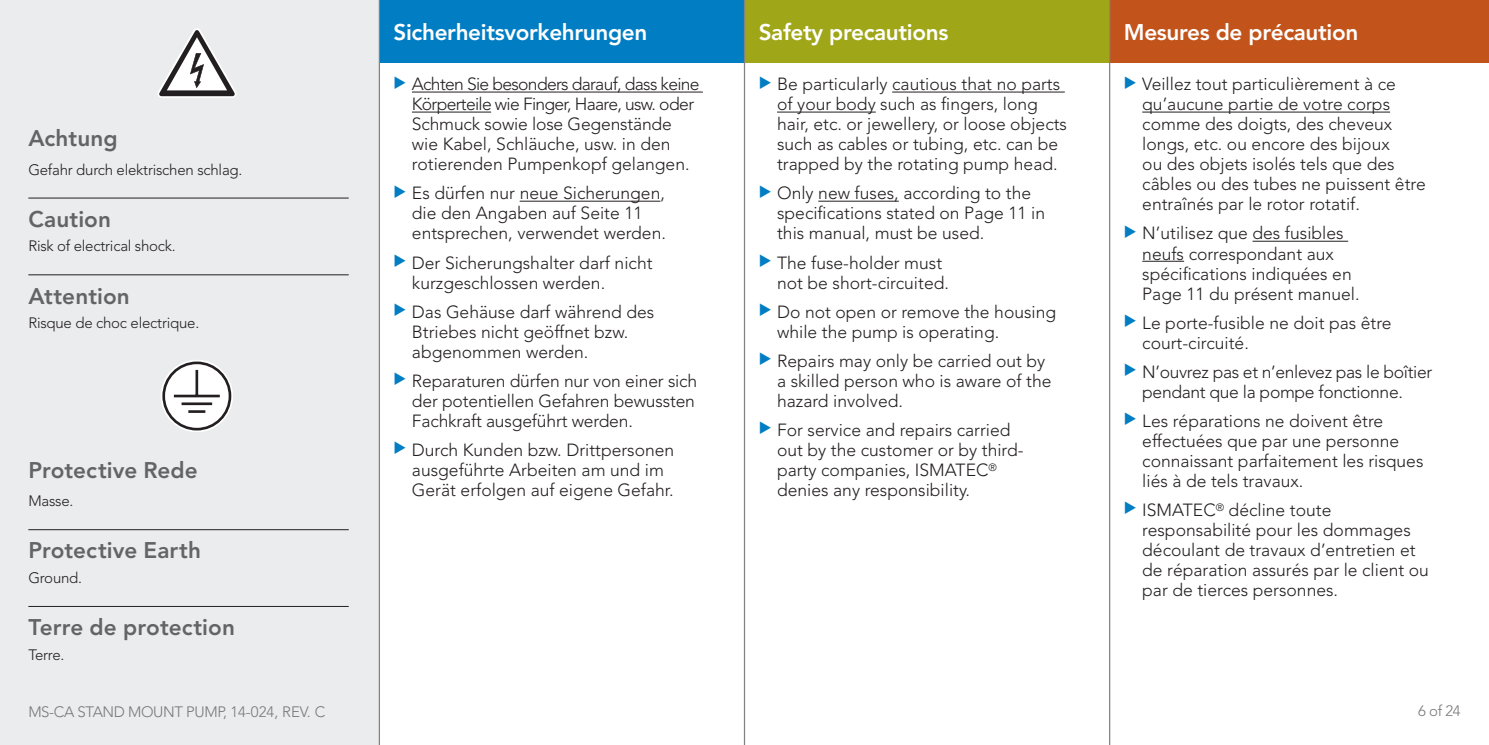
<style>
.page{position:relative;width:1489px;height:745px;background:#fff}
.page>*{position:absolute;margin:0;border:0;box-sizing:border-box;transform-origin:0 0}
.t1{font:800 22.5px "Avenir";letter-spacing:.005em;color:#636466}
.t2{font:800 22.5px "Avenir";letter-spacing:-.015em;color:#fff}
.t3{font:300 17.5px/20px "Avenir";color:#231f20}
.t4{font:300 17.5px/20px "Avenir";letter-spacing:-.02em;color:#231f20}
.t5{font:300 15px "Avenir";letter-spacing:-.015em;color:#231f20}
.t6{font:300 15px "Avenir";letter-spacing:-.025em;color:#77787b}
</style>
<div class="page">
<div style="left:379px;top:0;width:365px;height:62px;background:#007dc3"></div>
<div style="left:745px;top:0;width:363px;height:62px;background:#9fa617"></div>
<div style="left:1110px;top:0;width:378px;height:62px;background:#c2531a"></div>
<div style="left:0;top:0;width:379px;height:744px;background:#ebeced"></div>
<hr style="left:1488px;top:0;width:1px;height:744px;background:#ebeced">
<hr style="left:28px;top:529px;width:321px;height:1px;background:#231f20">
<hr style="left:28px;top:605px;width:321px;height:1px;background:#231f20">
<svg style="left:161px;top:360px;width:72px;height:71px"></svg>
<hr style="left:412px;top:92px;width:290px;height:1px;background:#231f20">
<hr style="left:412px;top:112px;width:79px;height:1px;background:#231f20">
<hr style="left:519px;top:201px;width:141px;height:1px;background:#231f20">
<hr style="left:892px;top:92px;width:172px;height:1px;background:#231f20">
<hr style="left:777px;top:112px;width:98px;height:1px;background:#231f20">
<hr style="left:818px;top:201px;width:80px;height:1px;background:#231f20">
<hr style="left:1142px;top:112px;width:247px;height:1px;background:#231f20">
<hr style="left:1252px;top:241px;width:96px;height:1px;background:#231f20">
<hr style="left:1142px;top:261px;width:42px;height:1px;background:#231f20">
<hr style="left:28px;top:197px;width:321px;height:1px;background:#231f20">
<hr style="left:28px;top:274px;width:321px;height:1px;background:#231f20">
<svg style="left:158px;top:28px;width:78px;height:70px"></svg>
<hr style="left:743px;top:0;width:2px;height:744px;background:#808285">
<hr style="left:1108px;top:0;width:2px;height:744px;background:#808285">
<hr style="left:379px;top:0;width:1px;height:744px;background:#808285">
<p class="t1" style="left:28px;top:125px;width:91px">Achtung</p>
<p class="t5" style="left:28px;top:161px;width:215px">Gefahr durch elektrischen schlag.</p>
<p class="t1" style="left:28px;top:205px;width:84px">Caution</p>
<p class="t5" style="left:28px;top:237px;width:149px">Risk of electrical shock.</p>
<p class="t1" style="left:28px;top:282px;width:103px">Attention</p>
<p class="t5" style="left:28px;top:314px;width:172px">Risque de choc electrique.</p>
<p class="t1" style="left:28px;top:456px;width:171px">Protective Rede</p>
<p class="t5" style="left:28px;top:492px;width:47px">Masse.</p>
<p class="t1" style="left:28px;top:537px;width:174px">Protective Earth</p>
<p class="t5" style="left:28px;top:568px;width:55px">Ground.</p>
<p class="t1" style="left:28px;top:613px;width:208px">Terre de protection</p>
<p class="t5" style="left:28px;top:645px;width:38px">Terre.</p>
<p class="t2" style="left:393px;top:18px;width:255px">Sicherheitsvorkehrungen</p>
<p class="t3" style="left:412px;top:74px;width:289px">Achten Sie besonders darauf, dass keine Körperteile wie Finger, Haare, usw. oder Schmuck sowie lose Gegenstände wie Kabel, Schläuche, usw. in den rotierenden Pumpenkopf gelangen.</p>
<p class="t3" style="left:412px;top:183px;width:255px">Es dürfen nur neue Sicherungen, die den Angaben auf Seite 11 entsprechen, verwendet werden.</p>
<p class="t3" style="left:412px;top:252px;width:242px">Der Sicherungshalter darf nicht kurzgeschlossen werden.</p>
<p class="t3" style="left:412px;top:301px;width:244px">Das Gehäuse darf während des<br>Btriebes nicht geöffnet bzw. abgenommen werden.</p>
<p class="t3" style="left:412px;top:370px;width:287px">Reparaturen dürfen nur von einer sich der potentiellen Gefahren bewussten<br>Fachkraft ausgeführt werden.</p>
<p class="t3" style="left:412px;top:439px;width:264px">Durch Kunden bzw. Drittpersonen ausgeführte Arbeiten am und im<br>Gerät erfolgen auf eigene Gefahr.</p>
<p class="t2" style="left:758px;top:18px;width:191px">Safety precautions</p>
<p class="t3" style="left:777px;top:74px;width:291px">Be particularly cautious that no parts of your body such as fingers, long hair, etc. or jewellery, or loose objects such as cables or tubing, etc. can be trapped by the rotating pump head.</p>
<p class="t3" style="left:777px;top:183px;width:269px">Only new fuses, according to the specifications stated on Page 11 in this manual, must be used.</p>
<p class="t3" style="left:777px;top:252px;width:173px">The fuse-holder must not be short-circuited.</p>
<p class="t3" style="left:777px;top:301px;width:280px">Do not open or remove the housing while the pump is operating.</p>
<p class="t3" style="left:777px;top:350px;width:276px">Repairs may only be carried out by a skilled person who is aware of the hazard involved.</p>
<p class="t3" style="left:777px;top:419px;width:248px">For service and repairs carried out by the customer or by third&shy;party companies, ISMATEC<sup>® </sup>denies any responsibility.</p>
<p class="t2" style="left:1123px;top:18px;width:236px">Mesures de précaution</p>
<p class="t3" style="left:1142px;top:74px;width:285px">Veillez tout particulièrement à ce qu’aucune partie de votre corps comme des doigts, des cheveux longs, etc. ou encore des bijoux<br>ou des objets isolés tels que des câbles ou des tubes ne puissent être entraînés par le rotor rotatif.</p>
<p class="t3" style="left:1142px;top:223px;width:219px">N’utilisez que des fusibles neufs correspondant aux spécifications indiquées en<br>Page 11 du présent manuel.</p>
<p class="t3" style="left:1142px;top:312px;width:251px">Le porte-fusible ne doit pas être court-circuité.</p>
<p class="t4" style="left:1142px;top:361px;width:291px">N’ouvrez pas et n’enlevez pas le boîtier pendant que la pompe fonctionne.</p>
<p class="t3" style="left:1142px;top:410px;width:283px">Les réparations ne doivent être effectuées que par une personne connaissant parfaitement les risques liés à de tels travaux.</p>
<p class="t3" style="left:1142px;top:499px;width:288px">ISMATEC<sup>®</sup> décline toute responsabilité pour les dommages découlant de travaux d’entretien et de réparation assurés par le client ou par de tierces personnes.</p>
<p class="t6" style="left:28px;top:702px;width:298px">MS-CA STAND MOUNT PUMP, 14-024, REV. C</p>
<p class="t6" style="left:1418px;top:702px;width:44px">6 of 24</p>
</div>
